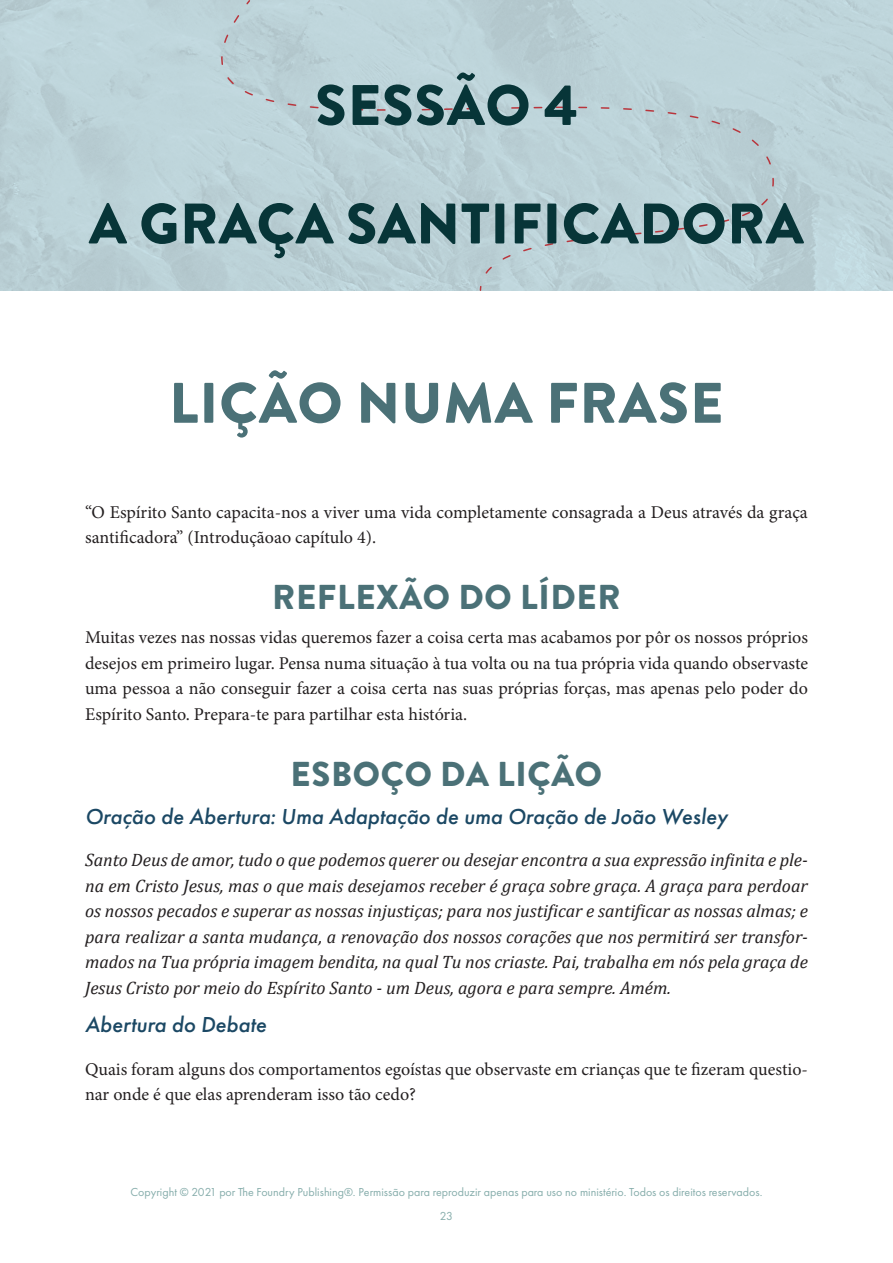
<style>
.page{position:relative;width:893px;height:1263px;background:#fff}
.page>*{position:absolute;margin:0;border:0;box-sizing:border-box;transform-origin:0 0}
.t1{font:900 57px/118.5px "Brandon Grotesque";letter-spacing:.01em;color:#073538;text-align:center}
.t2{font:900 57px "Brandon Grotesque";letter-spacing:.02em;color:#4b7177}
.t3{font:900 34.5px "Brandon Grotesque";letter-spacing:.02em;color:#4b7177}
.t4{font:italic 500 22.5px "Futura PT";color:#1b4864}
.t5{font:18px/25.5px "Minion Pro";color:#231f20}
.t6{font:italic 18px/25.5px "Cambria";color:#231f20;text-align:justify}
.t7{font:12px/24.9px "Futura PT";color:#86adab;text-align:center}
</style>
<div class="page">
<div style="left:102px;top:8px;width:143px;height:197px;background:#bed5db"></div>
<svg style="left:245px;top:0;width:530px;height:291px;background:#bbd0d6"></svg>
<h1 class="t1" style="left:89px;top:47px;width:716px">SESSÃO 4<br>A GRAÇA SANTIFICADORA</h1>
<h1 class="t2" style="left:169px;top:363px;width:556px">LIÇÃO NUMA FRASE</h1>
<p class="t5" style="left:85px;top:499px;width:724px">“O Espírito Santo capacita-nos a viver uma vida completamente consagrada a Deus através da graça santificadora” (Introduçãoao capítulo 4).</p>
<h2 class="t3" style="left:272px;top:573px;width:350px">REFLEXÃO DO LÍDER</h2>
<p class="t5" style="left:85px;top:625px;width:724px;text-align:justify">Muitas vezes nas nossas vidas queremos fazer a coisa certa mas acabamos por pôr os nossos próprios desejos em primeiro lugar. Pensa numa situação à tua volta ou na tua própria vida quando observaste uma pessoa a não conseguir fazer a coisa certa nas suas próprias forças, mas apenas pelo poder do Espírito Santo. Prepara-te para partilhar esta história.</p>
<h2 class="t3" style="left:291px;top:749px;width:313px">ESBOÇO DA LIÇÃO</h2>
<p class="t4" style="left:85px;top:802px;width:644px">Oração de Abertura: Uma Adaptação de uma Oração de João Wesley</p>
<p class="t6" style="left:85px;top:847px;width:724px">Santo Deus de amor, tudo o que podemos querer ou desejar encontra a sua expressão infinita e ple&shy;na em Cristo Jesus, mas o que mais desejamos receber é graça sobre graça. A graça para perdoar os nossos pecados e superar as nossas injustiças; para nos justificar e santificar as nossas almas; e para realizar a santa mudança, a renovação dos nossos corações que nos permitirá ser transfor&shy;mados na Tua própria imagem bendita, na qual Tu nos criaste. Pai, trabalha em nós pela graça de Jesus Cristo por meio do Espírito Santo - um Deus, agora e para sempre. Amém.</p>
<p class="t4" style="left:85px;top:1010px;width:183px">Abertura do Debate</p>
<p class="t5" style="left:85px;top:1056px;width:724px">Quais foram alguns dos comportamentos egoístas que observaste em crianças que te fizeram questio&shy;nar onde é que elas aprenderam isso tão cedo?</p>
<p class="t7" style="left:130px;top:1179px;width:634px">Copyright © 2021 por The Foundry Publishing®. Permissão para reproduzir apenas para uso no ministério. Todos os direitos reservados.<br>23</p>
</div>
